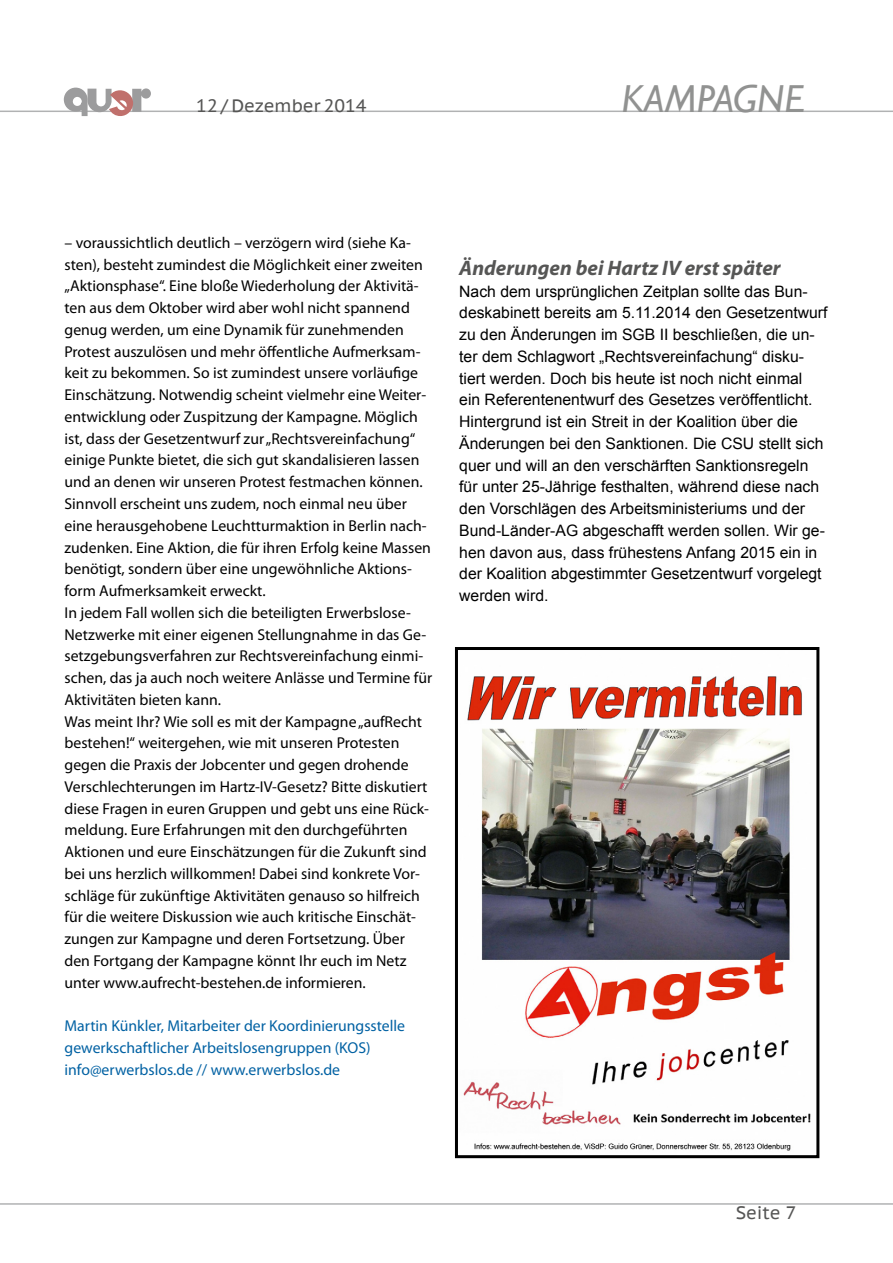
<style>
.page{position:relative;width:893px;height:1263px;background:#fff}
.page>*{position:absolute;margin:0;border:0;box-sizing:border-box;transform-origin:0 0}
.t1{font:italic 39px "Gill Sans";letter-spacing:.01em;color:#919291}
.t2{font:italic 700 21px "Myriad Pro";color:#565655}
.t3{font:18px "PT Sans Caption";color:#565655}
.t4{font:15.75px/21.8px "Myriad Pro";color:#000}
.t5{font:15.75px/21.8px "Arial";color:#000}
.t6{font:15.75px/21.8px "Myriad Pro";color:#0061a3}
</style>
<div class="page">
<hr style="left:0;top:111px;width:893px;height:1px;background:#b1b2b3">
<hr style="left:0;top:1203px;width:893px;height:2px;background:#b1b2b3">
<svg style="left:64px;top:88px;width:87px;height:28px"></svg>
<img style="left:463px;top:676px;width:348px;height:475px">
<div style="left:455px;top:647px;width:364px;height:511px;border:3px solid #000"></div>
<p class="t3" style="left:196px;top:94px;width:172px">12 / Dezember 2014</p>
<h1 class="t1" style="left:622px;top:76px;width:182px">KAMPAGNE</h1>
<p class="t4" style="left:65px;top:232px;width:369px">– voraussichtlich deutlich – verzögern wird (siehe Ka&shy;sten), besteht zumindest die Möglichkeit einer zweiten „Aktionsphase“. Eine bloße Wiederholung der Aktivitä&shy;ten aus dem Oktober wird aber wohl nicht spannend genug werden, um eine Dynamik für zunehmenden Protest auszulösen und mehr öffentliche Aufmerksam&shy;keit zu bekommen. So ist zumindest unsere vorläufige Einschätzung. Notwendig scheint vielmehr eine Weiter&shy;entwicklung oder Zuspitzung der Kampagne. Möglich ist, dass der Gesetzentwurf zur „Rechtsvereinfachung“ einige Punkte bietet, die sich gut skandalisieren lassen und an denen wir unseren Protest festmachen können.<br>Sinnvoll erscheint uns zudem, noch einmal neu über eine herausgehobene Leuchtturmaktion in Berlin nach&shy;zudenken. Eine Aktion, die für ihren Erfolg keine Massen benötigt, sondern über eine ungewöhnliche Aktions&shy;form Aufmerksamkeit erweckt.<br>In jedem Fall wollen sich die beteiligten Erwerbslose-Netzwerke mit einer eigenen Stellungnahme in das Ge&shy;setzgebungsverfahren zur Rechtsvereinfachung einmi&shy;schen, das ja auch noch weitere Anlässe und Termine für Aktivitäten bieten kann.<br>Was meint Ihr? Wie soll es mit der Kampagne „aufRecht bestehen!“ weitergehen, wie mit unseren Protesten gegen die Praxis der Jobcenter und gegen drohende Verschlechterungen im Hartz-IV-Gesetz? Bitte diskutiert diese Fragen in euren Gruppen und gebt uns eine Rück&shy;meldung. Eure Erfahrungen mit den durchgeführten Aktionen und eure Einschätzungen für die Zukunft sind bei uns herzlich willkommen! Dabei sind konkrete Vor&shy;schläge für zukünftige Aktivitäten genauso so hilfreich für die weitere Diskussion wie auch kritische Einschät&shy;zungen zur Kampagne und deren Fortsetzung. Über den Fortgang der Kampagne könnt Ihr euch im Netz unter www.aufrecht-bestehen.de informieren.</p>
<p class="t6" style="left:65px;top:1015px;width:342px">Martin Künkler, Mitarbeiter der Koordinierungsstelle gewerkschaftlicher Arbeitslosengruppen (KOS) info@erwerbslos.de // www.erwerbslos.de</p>
<h2 class="t2" style="left:459px;top:254px;width:323px">Änderungen bei Hartz IV erst später</h2>
<p class="t5" style="left:459px;top:280px;width:370px">Nach dem ursprünglichen Zeitplan sollte das Bun&shy;deskabinett bereits am 5.11.2014 den Gesetzentwurf zu den Änderungen im SGB II beschließen, die un&shy;ter dem Schlagwort „Rechtsvereinfachung“ disku&shy;tiert werden. Doch bis heute ist noch nicht einmal<br>ein Referentenentwurf des Gesetzes veröffentlicht.<br>Hintergrund ist ein Streit in der Koalition über die Änderungen bei den Sanktionen. Die CSU stellt sich quer und will an den verschärften Sanktionsregeln für unter 25-Jährige festhalten, während diese nach den Vorschlägen des Arbeitsministeriums und der Bund-Länder-AG abgeschafft werden sollen. Wir ge&shy;hen davon aus, dass frühestens Anfang 2015 ein in der Koalition abgestimmter Gesetzentwurf vorgelegt werden wird.</p>
<p class="t3" style="left:736px;top:1201px;width:62px">Seite 7</p>
</div>
